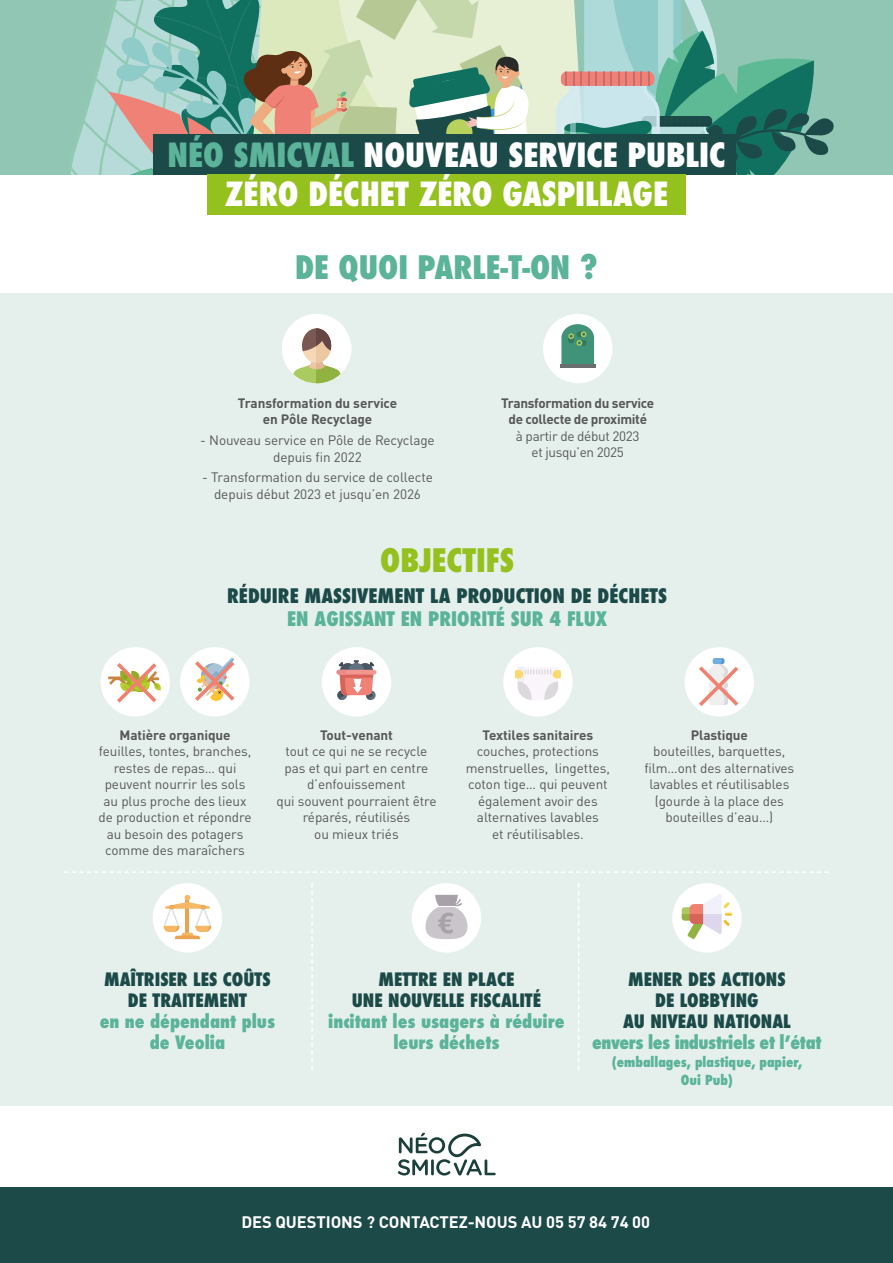
<style>
.page{position:relative;width:893px;height:1263px;background:#fff}
.page>*{position:absolute;margin:0;border:0;box-sizing:border-box;transform-origin:0 0}
.t1{font:800 condensed 32.4px/38.8px "Futura";color:#fff;text-align:center}
.t2{font:800 condensed 31.5px "Futura";color:#5bb399}
.t3{font:800 condensed 31.5px "Futura";color:#95c11f}
.t4{font:800 condensed 19.5px "Futura";color:#1c4a48}
.t5{font:800 condensed 19.5px "Futura";color:#5bb399}
.t6{font:800 condensed 18px/21px "Futura";color:#1c4a48;text-align:center}
.t7{font:800 condensed 18px/21px "Futura";color:#5bb399;text-align:center}
.t8{font:800 condensed 18px "Futura";letter-spacing:-.025em;color:#5bb399}
.t9{font:700 16.5px "DIN";letter-spacing:-.005em;color:#fff}
.t10{font:13.5px/16.5px "DINOT";letter-spacing:-.005em;color:#575756;text-align:center}
.t11{font:700 13.5px/16.5px "DINOT";letter-spacing:-.005em;color:#575756;text-align:center}
.t12{font:700 13.5px/16.5px "DINOT";letter-spacing:-.025em;color:#575756;text-align:center}
.t13{font:800 condensed 13.5px/18px "Futura";color:#5bb399;text-align:center}
.t14{font:13.5px/16.5px "DINOT";letter-spacing:-.025em;color:#575756;text-align:center}
.s1{color:#5bb399}
</style>
<div class="page">
<div style="left:0;top:293px;width:893px;height:813px;background:#e5f0ec"></div>
<div style="left:0;top:0;width:893px;height:174px;background:#90c6b3"></div>
<div style="left:543px;top:0;width:13px;height:134px;background:#e7f0d5"></div>
<svg style="left:556px;top:0;width:278px;height:174px"></svg>
<svg style="left:71px;top:0;width:472px;height:174px;background:#a9c1aa"></svg>
<svg style="left:64px;top:871px;width:765px;height:2px"></svg>
<svg style="left:311px;top:883px;width:2px;height:187px"></svg>
<svg style="left:578px;top:883px;width:1px;height:187px"></svg>
<div style="left:153px;top:134px;width:583px;height:40px;background:#1c4a48"></div>
<div style="left:207px;top:174px;width:479px;height:41px;background:#95c11f"></div>
<div style="left:0;top:1187px;width:893px;height:76px;background:#1c4a48"></div>
<div style="left:412px;top:883px;width:69px;height:69px;background:#fff;border-radius:50%"></div>
<svg style="left:425px;top:895px;width:42px;height:44px"></svg>
<div style="left:153px;top:883px;width:69px;height:69px;background:#fff;border-radius:50%"></div>
<svg style="left:164px;top:895px;width:47px;height:44px"></svg>
<div style="left:672px;top:883px;width:70px;height:69px;background:#fff;border-radius:50%"></div>
<svg style="left:682px;top:894px;width:50px;height:45px"></svg>
<div style="left:282px;top:314px;width:69px;height:69px;background:#fff;border-radius:50%"></div>
<svg style="left:282px;top:319px;width:69px;height:64px"></svg>
<svg style="left:317px;top:328px;width:14px;height:23px"></svg>
<div style="left:543px;top:314px;width:69px;height:69px;background:#fff;border-radius:50%"></div>
<hr style="left:560px;top:365px;width:35px;height:3px;background:#6b6e6f">
<svg style="left:561px;top:324px;width:33px;height:41px"></svg>
<div style="left:101px;top:647px;width:69px;height:69px;background:#fff;border-radius:50%"></div>
<svg style="left:108px;top:663px;width:53px;height:43px"></svg>
<div style="left:180px;top:647px;width:69px;height:69px;background:#fff;border-radius:50%"></div>
<svg style="left:195px;top:657px;width:40px;height:44px"></svg>
<div style="left:322px;top:647px;width:69px;height:69px;background:#fff;border-radius:50%"></div>
<svg style="left:337px;top:660px;width:38px;height:40px"></svg>
<div style="left:503px;top:647px;width:70px;height:69px;background:#fff;border-radius:50%"></div>
<svg style="left:515px;top:667px;width:46px;height:33px"></svg>
<div style="left:685px;top:647px;width:69px;height:70px;background:#fff;border-radius:50%"></div>
<div style="left:713px;top:658px;width:11px;height:6px;background:#4f97d2;border-radius:2px"></div>
<div style="left:713px;top:658px;width:8px;height:6px;background:#70aedf;border-radius:2px"></div>
<svg style="left:698px;top:661px;width:43px;height:49px"></svg>
<svg style="left:398px;top:1133px;width:98px;height:42px"></svg>
<h1 class="t1" style="left:168px;top:136px;width:559px"><span class="s1">NÉO SMICVAL</span> NOUVEAU SERVICE PUBLIC<br>ZÉRO DÉCHET ZÉRO GASPILLAGE</h1>
<h2 class="t2" style="left:295px;top:245px;width:304px">DE QUOI PARLE-T-ON ?</h2>
<p class="t11" style="left:238px;top:394px;width:161px">Transformation du service en Pôle Recyclage</p>
<p class="t10" style="left:200px;top:432px;width:236px">- Nouveau service en Pôle de Recyclage depuis fin 2022</p>
<p class="t10" style="left:202px;top:469px;width:232px">- Transformation du service de collecte depuis début 2023 et jusqu’en 2026</p>
<p class="t12" style="left:501px;top:394px;width:155px">Transformation du service de collecte de proximité</p>
<p class="t14" style="left:516px;top:427px;width:125px">à partir de début 2023 et jusqu’en 2025</p>
<h2 class="t3" style="left:380px;top:539px;width:135px">OBJECTIFS</h2>
<h3 class="t4" style="left:227px;top:583px;width:442px">RÉDUIRE MASSIVEMENT LA PRODUCTION DE DÉCHETS</h3>
<h3 class="t5" style="left:287px;top:605px;width:321px">EN AGISSANT EN PRIORITÉ SUR 4 FLUX</h3>
<p class="t11" style="left:119px;top:726px;width:113px">Matière organique</p>
<p class="t10" style="left:99px;top:743px;width:154px">feuilles, tontes, branches, restes de repas… qui peuvent nourrir les sols au plus proche des lieux de production et répondre au besoin des potagers comme des maraîchers</p>
<p class="t11" style="left:320px;top:726px;width:74px">Tout-venant</p>
<p class="t10" style="left:276px;top:743px;width:162px">tout ce qui ne se recycle pas et qui part en centre d’enfouissement<br>qui souvent pourraient être réparés, réutilisés<br>ou mieux triés</p>
<p class="t11" style="left:483px;top:726px;width:112px">Textiles sanitaires</p>
<p class="t10" style="left:466px;top:743px;width:146px">couches, protections menstruelles, lingettes, coton tige… qui peuvent également avoir des alternatives lavables<br>et réutilisables.</p>
<p class="t11" style="left:691px;top:726px;width:59px">Plastique</p>
<p class="t10" style="left:644px;top:743px;width:151px">bouteilles, barquettes, film…ont des alternatives lavables et réutilisables (gourde à la place des bouteilles d’eau…)</p>
<h3 class="t6" style="left:104px;top:969px;width:168px">MAÎTRISER LES COÛTS<br>DE TRAITEMENT</h3>
<h3 class="t7" style="left:100px;top:1011px;width:177px">en ne dépendant plus de Veolia</h3>
<h3 class="t6" style="left:352px;top:969px;width:191px">METTRE EN PLACE<br>UNE NOUVELLE FISCALITÉ</h3>
<h3 class="t7" style="left:328px;top:1011px;width:238px">incitant les usagers à réduire leurs déchets</h3>
<h3 class="t6" style="left:623px;top:969px;width:169px">MENER DES ACTIONS<br>DE LOBBYING<br>AU NIVEAU NATIONAL</h3>
<h3 class="t8" style="left:592px;top:1030px;width:231px">envers les industriels et l’état</h3>
<p class="t13" style="left:612px;top:1053px;width:192px">(emballages, plastique, papier,<br>Oui Pub)</p>
<p class="t9" style="left:241px;top:1211px;width:410px">DES QUESTIONS ? CONTACTEZ-NOUS AU 05 57 84 74 00</p>
</div>
